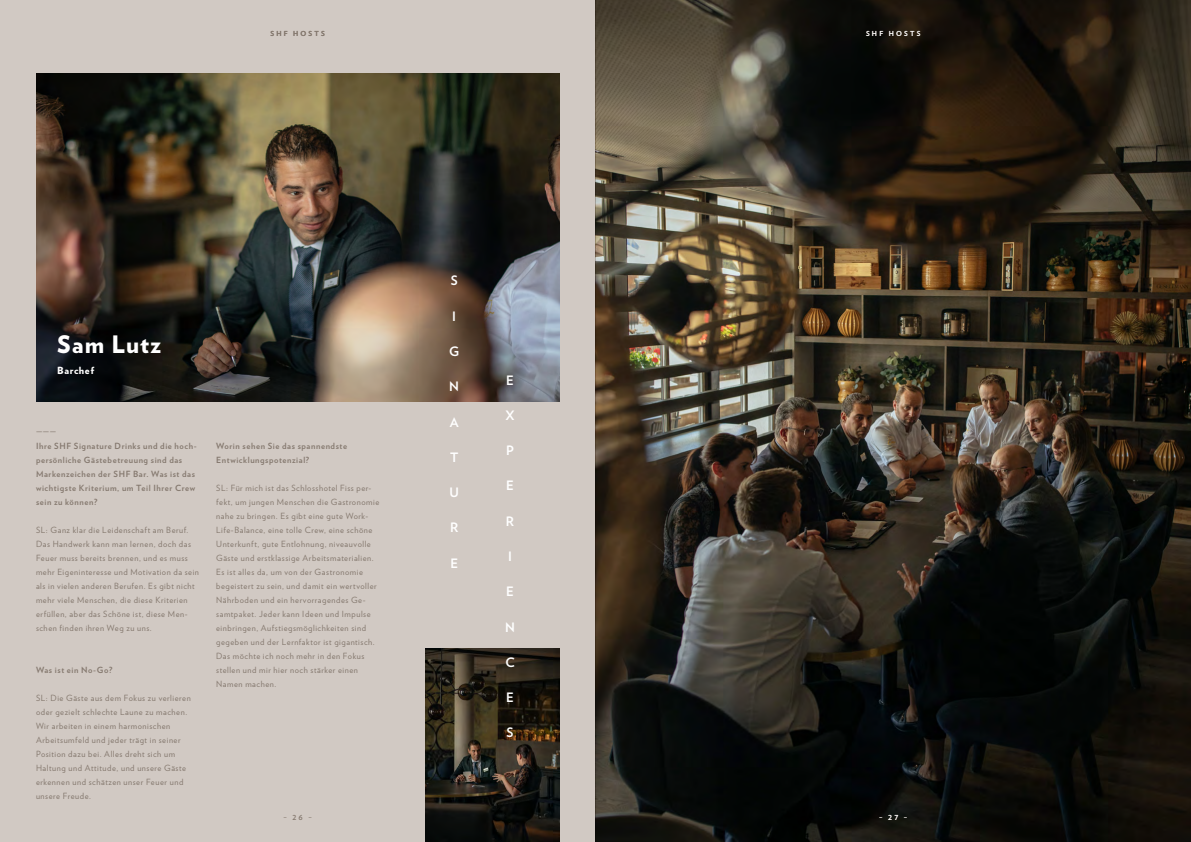
<style>
.page{position:relative;width:1191px;height:842px;background:#fff}
.page>*{position:absolute;margin:0;border:0;box-sizing:border-box;transform-origin:0 0}
.t1{font:900 24px "Verlag";letter-spacing:.05em;color:#fff}
.t2{font:700 13px "Verlag";color:#fff}
.t3{font:900 9.9px "Verlag";letter-spacing:.06em;color:#fff}
.t4{font:8.5px/14px "Verlag";letter-spacing:.065em;color:#85796f}
.t5{font:700 8.5px/14px "Verlag";letter-spacing:.07em;color:#85796f}
.t6{font:700 6.9px "Verlag";letter-spacing:.325em;color:#85796f}
.t7{font:700 6.9px "Verlag";letter-spacing:.325em;color:#fff}
</style>
<div class="page">
<img style="left:595px;top:0;width:596px;height:842px">
<div style="left:0;top:0;width:595px;height:842px;background:#d1c9c3"></div>
<img style="left:36px;top:73px;width:523px;height:328px">
<img style="left:425px;top:649px;width:135px;height:193px">
<p class="t6" style="left:270px;top:28px;width:56px">SHF HOSTS</p>
<h1 class="t1" style="left:57px;top:325px;width:105px">Sam Lutz</h1>
<p class="t3" style="left:57px;top:362px;width:38px">Barchef</p>
<p class="t4" style="left:36px;top:424px;width:22px">———</p>
<p class="t5" style="left:36px;top:438px;width:162px">Ihre SHF Signature Drinks und die hoch&shy;persönliche Gästebetreuung sind das Markenzeichen der SHF Bar. Was ist das wichtigste Kriterium, um Teil Ihrer Crew sein zu können?</p>
<p class="t4" style="left:36px;top:522px;width:164px">SL: Ganz klar die Leidenschaft am Beruf.<br>Das Handwerk kann man lernen, doch das Feuer muss bereits brennen, und es muss mehr Eigeninteresse und Motivation da sein als in vielen anderen Berufen. Es gibt nicht mehr viele Menschen, die diese Kriterien erfüllen, aber das Schöne ist, diese Men&shy;schen finden ihren Weg zu uns.</p>
<p class="t5" style="left:36px;top:662px;width:78px">Was ist ein No-Go?</p>
<p class="t4" style="left:36px;top:690px;width:156px">SL: Die Gäste aus dem Fokus zu verlieren oder gezielt schlechte Laune zu machen.<br>Wir arbeiten in einem harmonischen Arbeitsumfeld und jeder trägt in seiner Position dazu bei. Alles dreht sich um Haltung und Attitude, und unsere Gäste erkennen und schätzen unser Feuer und unsere Freude.</p>
<p class="t5" style="left:216px;top:438px;width:132px">Worin sehen Sie das spannendste<br>Entwicklungspotenzial?</p>
<p class="t4" style="left:216px;top:480px;width:165px">SL: Für mich ist das Schlosshotel Fiss per&shy;fekt, um jungen Menschen die Gastronomie nahe zu bringen. Es gibt eine gute Work-Life-Balance, eine tolle Crew, eine schöne Unterkunft, gute Entlohnung, niveauvolle Gäste und erstklassige Arbeitsmaterialien.<br>Es ist alles da, um von der Gastronomie begeistert zu sein, und damit ein wertvoller Nährboden und ein hervorragendes Ge&shy;samtpaket. Jeder kann Ideen und Impulse einbringen, Aufstiegsmöglichkeiten sind gegeben und der Lernfaktor ist gigantisch.<br>Das möchte ich noch mehr in den Fokus stellen und mir hier noch stärker einen Namen machen.</p>
<p class="t6" style="left:284px;top:812px;width:30px">– 2 6 –</p>
<h2 class="t2" style="left:451px;top:270px;width:8px">S</h2>
<h2 class="t2" style="left:452px;top:306px;width:5px">I</h2>
<h2 class="t2" style="left:449px;top:341px;width:12px">G</h2>
<h2 class="t2" style="left:449px;top:376px;width:11px">N</h2>
<h2 class="t2" style="left:450px;top:412px;width:10px">A</h2>
<h2 class="t2" style="left:450px;top:447px;width:10px">T</h2>
<h2 class="t2" style="left:449px;top:482px;width:11px">U</h2>
<h2 class="t2" style="left:450px;top:517px;width:10px">R</h2>
<h2 class="t2" style="left:450px;top:553px;width:9px">E</h2>
<h2 class="t2" style="left:506px;top:370px;width:9px">E</h2>
<h2 class="t2" style="left:505px;top:405px;width:11px">X</h2>
<h2 class="t2" style="left:506px;top:440px;width:9px">P</h2>
<h2 class="t2" style="left:506px;top:475px;width:9px">E</h2>
<h2 class="t2" style="left:506px;top:511px;width:10px">R</h2>
<h2 class="t2" style="left:508px;top:546px;width:5px">I</h2>
<h2 class="t2" style="left:506px;top:581px;width:9px">E</h2>
<h2 class="t2" style="left:505px;top:617px;width:11px">N</h2>
<h2 class="t2" style="left:505px;top:652px;width:11px">C</h2>
<h2 class="t2" style="left:506px;top:687px;width:9px">E</h2>
<h2 class="t2" style="left:506px;top:722px;width:8px">S</h2>
<p class="t7" style="left:866px;top:28px;width:56px">SHF HOSTS</p>
<p class="t7" style="left:879px;top:812px;width:29px">– 2 7 –</p>
</div>
